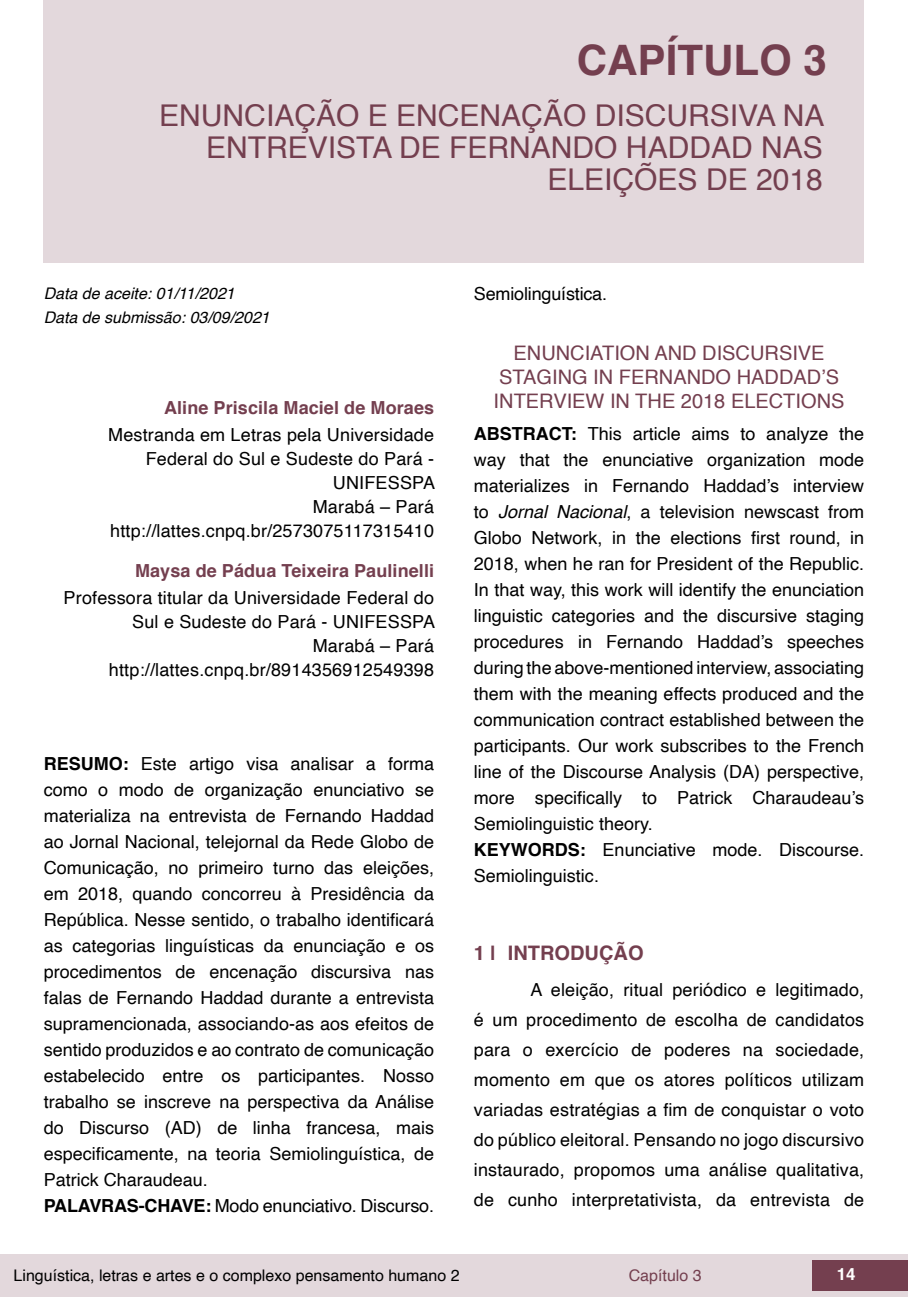
<style>
.page{position:relative;width:908px;height:1304px;background:#fff}
.page>*{position:absolute;margin:0;border:0;box-sizing:border-box;transform-origin:0 0}
.t1{font:700 42px "Helvetica";color:#743f4f}
.t2{font:30px/32px "Helvetica";color:#743f4f;text-align:right}
.t3{font:20px/24px "Helvetica";color:#743f4f;text-align:center}
.t4{font:700 20px "Helvetica";color:#743f4f}
.t5{font:18px/26px "Helvetica";color:#000;text-align:right}
.t6{font:700 18px "Helvetica";letter-spacing:.005em;color:#743f4f}
.t7{font:700 16.8px "Helvetica";color:#fff}
.t8{font:16px "Helvetica";color:#000}
.t9{font:italic 16px "Helvetica";color:#000}
.t10{font:16px "Helvetica";color:#743f4f}
.s1{font-weight:700}
.s2{font-style:italic}
</style>
<div class="page">
<div style="left:0;top:1254px;width:906px;height:43px;background:#e3d8dc"></div>
<div style="left:812px;top:1261px;width:95px;height:30px;background:#743f4f"></div>
<div style="left:44px;top:0;width:819px;height:263px;background:#e3d8dc"></div>
<h1 class="t1" style="left:576px;top:26px;width:251px">CAPÍTULO 3</h1>
<h2 class="t2" style="left:159px;top:101px;width:666px">ENUNCIAÇÃO E ENCENAÇÃO DISCURSIVA NA<br>ENTREVISTA DE FERNANDO HADDAD NAS<br>ELEIÇÕES DE 2018</h2>
<p class="t9" style="left:44px;top:280px;width:192px">Data de aceite: 01/11/2021</p>
<p class="t9" style="left:44px;top:304px;width:227px">Data de submissão: 03/09/2021</p>
<p class="t6" style="left:164px;top:393px;width:271px">Aline Priscila Maciel de Moraes</p>
<p class="t5" style="left:108px;top:424px;width:328px;line-height:24px">Mestranda em Letras pela Universidade<br>Federal do Sul e Sudeste do Pará -<br>UNIFESSPA<br>Marabá – Pará http://lattes.cnpq.br/2573075117315410</p>
<p class="t6" style="left:135px;top:556px;width:300px">Maysa de Pádua Teixeira Paulinelli</p>
<p class="t5" style="left:64px;top:586px;width:373px;line-height:24px">Professora titular da Universidade Federal do Sul e Sudeste do Pará - UNIFESSPA<br>Marabá – Pará http://lattes.cnpq.br/8914356912549398</p>
<p class="t5" style="left:44px;top:751px;width:392px;text-align:left"><span class="s1">RESUMO:</span> Este artigo visa analisar a forma como o modo de organização enunciativo se materializa na entrevista de Fernando Haddad ao Jornal Nacional, telejornal da Rede Globo de Comunicação, no primeiro turno das eleições, em 2018, quando concorreu à Presidência da República. Nesse sentido, o trabalho identificará as categorias linguísticas da enunciação e os procedimentos de encenação discursiva nas falas de Fernando Haddad durante a entrevista supramencionada, associando-as aos efeitos de sentido produzidos e ao contrato de comunicação estabelecido entre os participantes. Nosso trabalho se inscreve na perspectiva da Análise do Discurso (AD) de linha francesa, mais especificamente, na teoria Semiolinguística, de Patrick Charaudeau.<br><span class="s1">PALAVRAS-CHAVE:</span> Modo enunciativo. Discurso.</p>
<p class="t5" style="left:473px;top:281px;width:135px">Semiolinguística.</p>
<p class="t3" style="left:493px;top:342px;width:352px">ENUNCIATION AND DISCURSIVE<br>STAGING IN FERNANDO HADDAD’S<br>INTERVIEW IN THE 2018 ELECTIONS</p>
<p class="t5" style="left:473px;top:421px;width:392px;text-align:left"><span class="s1">ABSTRACT:</span> This article aims to analyze the way that the enunciative organization mode materializes in Fernando Haddad’s interview to <span class="s2">Jornal Nacional</span>, a television newscast from Globo Network, in the elections first round, in 2018, when he ran for President of the Republic.<br>In that way, this work will identify the enunciation linguistic categories and the discursive staging procedures in Fernando Haddad’s speeches during the above-mentioned interview, associating them with the meaning effects produced and the communication contract established between the participants. Our work subscribes to the French line of the Discourse Analysis (DA) perspective, more specifically to Patrick Charaudeau’s Semiolinguistic theory.<br><span class="s1">KEYWORDS:</span> Enunciative mode. Discourse.<br>Semiolinguistic.</p>
<p class="t4" style="left:473px;top:937px;width:171px">1 | INTRODUÇÃO</p>
<p class="t5" style="left:473px;top:975px;width:392px;line-height:30px;text-align:justify;text-indent:57px">A eleição, ritual periódico e legitimado, é um procedimento de escolha de candidatos para o exercício de poderes na sociedade, momento em que os atores políticos utilizam variadas estratégias a fim de conquistar o voto do público eleitoral. Pensando no jogo discursivo instaurado, propomos uma análise qualitativa, de cunho interpretativista, da entrevista de</p>
<p class="t8" style="left:14px;top:1263px;width:447px">Linguística, letras e artes e o complexo pensamento humano 2</p>
<p class="t10" style="left:628px;top:1263px;width:74px">Capítulo 3</p>
<p class="t7" style="left:836px;top:1261px;width:20px">14</p>
</div>
